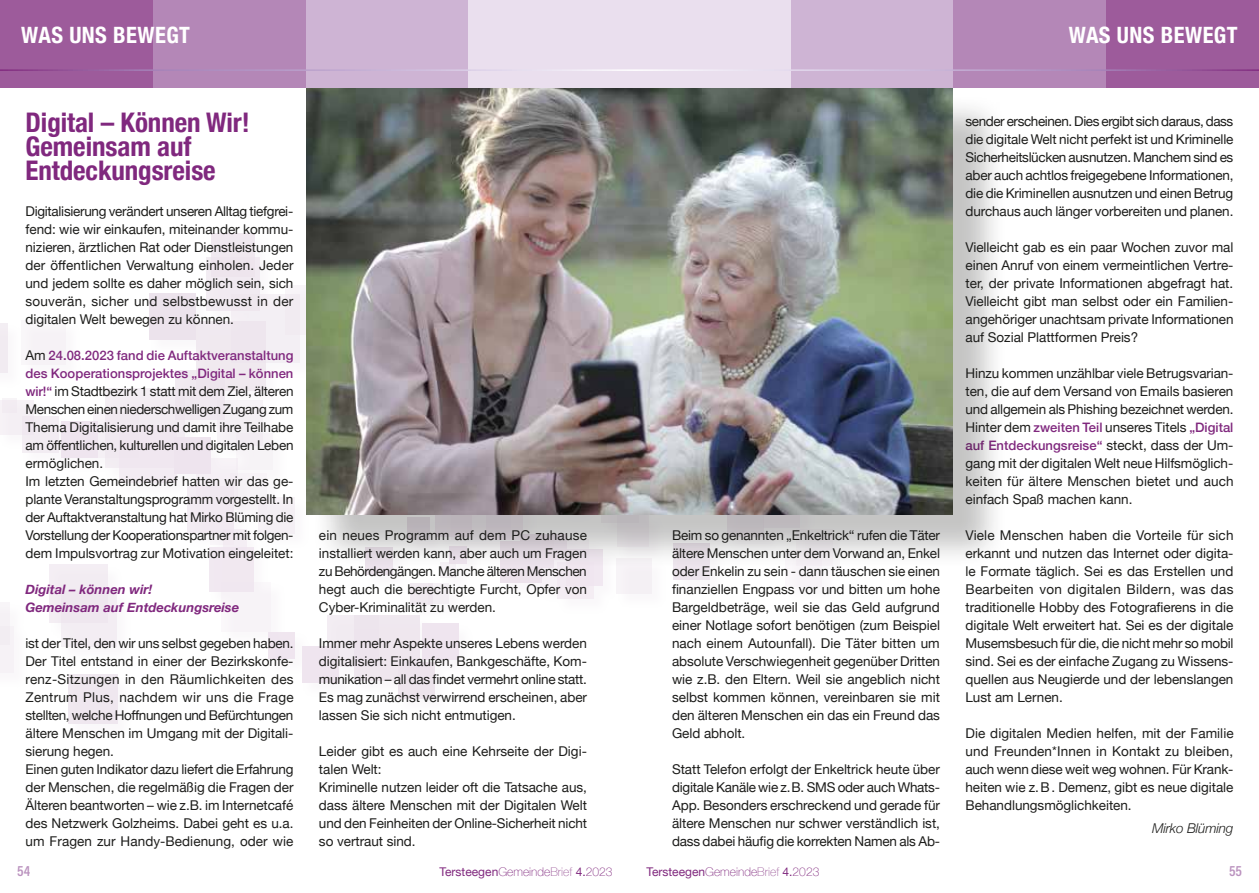
<style>
.page{position:relative;width:1259px;height:893px;background:#fff}
.page>*{position:absolute;margin:0;border:0;box-sizing:border-box;transform-origin:0 0}
.t1{font:700 condensed 27px/24px "Helvetica Neue";letter-spacing:-.005em;color:#80287e}
.t2{font:700 condensed 22.5px "Helvetica Neue";letter-spacing:.02em;color:#fff}
.t3{font:15px "Acumin Variable Concept";color:#bb93bf}
.t4{font:13.5px/18px "Helvetica Neue";letter-spacing:-.005em;color:#1d1d1b;text-align:justify}
.t5{font:italic 300 13.5px "Helvetica Neue";letter-spacing:-.01em;color:#1d1d1b}
.t6{font:500 13.05px/18px "Helvetica Neue";color:#80287e}
.t7{font:italic 700 13.05px/18px "Helvetica Neue";color:#80287e}
.t8{font:12px "Helvetica Neue";color:#80287e}
.s1{font-weight:400;font-size:13.5px;color:#1d1d1b}
.s2{font-weight:500;font-size:13.05px;color:#80287e}
.s3{font-weight:100}
.s4{font-weight:100;color:#9d5b9b}
</style>
<div class="page">
<div style="left:952px;top:0;width:154px;height:88px;background:#b487b7"></div>
<div style="left:1106px;top:0;width:153px;height:88px;background:#9d5b9b"></div>
<div style="left:791px;top:0;width:161px;height:88px;background:#ceb4d4"></div>
<div style="left:629px;top:0;width:162px;height:88px;background:#eadfee"></div>
<div style="left:153px;top:0;width:153px;height:88px;background:#b487b7"></div>
<div style="left:0;top:0;width:153px;height:88px;background:#9d5b9b"></div>
<div style="left:306px;top:0;width:162px;height:88px;background:#ceb4d4"></div>
<div style="left:468px;top:0;width:161px;height:88px;background:#eadfee"></div>
<hr style="left:0;top:69px;width:1259px;height:2px;background:#fff">
<img style="left:0;top:257px;width:822px;height:442px">
<div style="left:0;top:323px;width:8px;height:50px;background:#f1ebf1"></div>
<div style="left:21px;top:321px;width:45px;height:44px;background:#f6f2f6"></div>
<div style="left:149px;top:294px;width:47px;height:46px;background:#ece3ec"></div>
<div style="left:175px;top:370px;width:50px;height:50px;background:#f0e9f0"></div>
<div style="left:217px;top:400px;width:46px;height:45px;background:#f4f0f4"></div>
<div style="left:236px;top:433px;width:37px;height:37px;background:#f6f3f6"></div>
<div style="left:230px;top:473px;width:36px;height:36px;background:#f6f2f6"></div>
<div style="left:258px;top:497px;width:37px;height:36px;background:#f4eff4"></div>
<div style="left:616px;top:558px;width:35px;height:35px;background:#f4f0f4"></div>
<div style="left:673px;top:544px;width:36px;height:36px;background:#ede5ed"></div>
<div style="left:785px;top:550px;width:36px;height:36px;background:#f7f3f7"></div>
<div style="left:285px;top:285px;width:49px;height:50px;background:#f5f1f5"></div>
<div style="left:231px;top:294px;width:69px;height:69px;background:#f3eff4"></div>
<div style="left:206px;top:257px;width:53px;height:53px;background:#f1eaf1"></div>
<div style="left:211px;top:233px;width:44px;height:44px;background:#f0e8ef"></div>
<div style="left:197px;top:321px;width:69px;height:69px;background:#f0e9ef"></div>
<div style="left:366px;top:547px;width:27px;height:27px;background:#ece3ec"></div>
<div style="left:410px;top:583px;width:22px;height:22px;background:#f1eaf0"></div>
<div style="left:428px;top:583px;width:21px;height:20px;background:#f3eef3"></div>
<div style="left:440px;top:562px;width:16px;height:15px;background:#f6f2f6"></div>
<div style="left:0;top:602px;width:10px;height:43px;background:#f5f1f5"></div>
<div style="left:0;top:626px;width:14px;height:46px;background:#f6f2f6"></div>
<div style="left:50px;top:565px;width:58px;height:58px;background:#f2ecf2"></div>
<div style="left:61px;top:591px;width:56px;height:56px;background:#f3edf3"></div>
<div style="left:68px;top:674px;width:50px;height:50px;background:#efe7ef"></div>
<div style="left:312px;top:94px;width:695px;height:475px;background:#1d1d1b;opacity:.26"></div>
<img style="left:306px;top:88px;width:646px;height:426px">
<h2 class="t2" style="left:21px;top:16px;width:170px">WAS UNS BEWEGT</h2>
<h2 class="t2" style="left:1069px;top:16px;width:170px">WAS UNS BEWEGT</h2>
<h1 class="t1" style="left:26px;top:109px;width:226px">Digital – Können Wir!<br>Gemeinsam auf<br>Entdeckungsreise</h1>
<p class="t4" style="left:26px;top:203px;width:269px">Digitalisierung verändert unseren Alltag tiefgrei&shy;fend: wie wir einkaufen, miteinander kommu&shy;nizieren, ärztlichen Rat oder Dienstleistungen der öffentlichen Verwaltung einholen. Jeder und jedem sollte es daher möglich sein, sich souverän, sicher und selbstbewusst in der digitalen Welt bewegen zu können.</p>
<p class="t6" style="left:26px;top:345px;width:269px"><span class="s1">Am</span> 24.08.2023 fand die Auftaktveranstaltung des Kooperationsprojektes „Digital – können</p>
<p class="t4" style="left:26px;top:383px;width:269px;text-align:left"><span class="s2">wir!“</span> im Stadtbezirk 1 statt mit dem Ziel, älteren Menschen einen niederschwelligen Zugang zum Thema Digitalisierung und damit ihre Teilhabe am öffentlichen, kulturellen und digitalen Leben ermöglichen.<br>Im letzten Gemeindebrief hatten wir das ge&shy;plante Veranstaltungsprogramm vorgestellt. In der Auftaktveranstaltung hat Mirko Blüming die Vorstellung der Kooperationspartner mit folgen&shy;dem Impulsvortrag zur Motivation eingeleitet:</p>
<p class="t7" style="left:26px;top:581px;width:215px">Digital – können wir!<br>Gemeinsam auf Entdeckungsreise</p>
<p class="t4" style="left:26px;top:635px;width:270px;text-align:left">ist der Titel, den wir uns selbst gegeben haben.<br>Der Titel entstand in einer der Bezirkskonfe&shy;renz-Sitzungen in den Räumlichkeiten des Zentrum Plus, nachdem wir uns die Frage stellten, welche Hoffnungen und Befürchtungen ältere Menschen im Umgang mit der Digitali&shy;sierung hegen.<br>Einen guten Indikator dazu liefert die Erfahrung der Menschen, die regelmäßig die Fragen der Älteren beantworten – wie z.B. im Internetcafé des Netzwerk Golzheims. Dabei geht es u.a. um Fragen zur Handy-Bedienung, oder wie</p>
<p class="t4" style="left:319px;top:527px;width:269px">ein neues Programm auf dem PC zuhause installiert werden kann, aber auch um Fragen zu Behördengängen. Manche älteren Menschen hegt auch die berechtigte Furcht, Opfer von Cyber-Kriminalität zu werden.</p>
<p class="t4" style="left:319px;top:635px;width:269px">Immer mehr Aspekte unseres Lebens werden digitalisiert: Einkaufen, Bankgeschäfte, Kom&shy;munikation – all das findet vermehrt online statt.<br>Es mag zunächst verwirrend erscheinen, aber lassen Sie sich nicht entmutigen.</p>
<p class="t4" style="left:319px;top:743px;width:270px;text-align:left">Leider gibt es auch eine Kehrseite der Digi&shy;talen Welt:<br>Kriminelle nutzen leider oft die Tatsache aus, dass ältere Menschen mit der Digitalen Welt und den Feinheiten der Online-Sicherheit nicht so vertraut sind.</p>
<p class="t4" style="left:672px;top:527px;width:270px">Beim so genannten „Enkeltrick“ rufen die Täter ältere Menschen unter dem Vorwand an, Enkel oder Enkelin zu sein - dann täuschen sie einen finanziellen Engpass vor und bitten um hohe Bargeldbeträge, weil sie das Geld aufgrund einer Notlage sofort benötigen (zum Beispiel nach einem Autounfall). Die Täter bitten um absolute Verschwiegenheit gegenüber Dritten wie z.B. den Eltern. Weil sie angeblich nicht selbst kommen können, vereinbaren sie mit den älteren Menschen ein das ein Freund das Geld abholt.</p>
<p class="t4" style="left:672px;top:761px;width:270px">Statt Telefon erfolgt der Enkeltrick heute über digitale Kanäle wie z.B. SMS oder auch Whats-App. Besonders erschreckend und gerade für ältere Menschen nur schwer verständlich ist, dass dabei häufig die korrekten Namen als Ab-</p>
<p class="t3" style="left:17px;top:860px;width:15px">54</p>
<p class="t8" style="left:440px;top:863px;width:174px">Tersteegen<span class="s3">Gemeinde</span><span class="s4">Brief</span> 4.<span class="s3">2023</span></p>
<p class="t8" style="left:646px;top:863px;width:174px">Tersteegen<span class="s3">Gemeinde</span><span class="s4">Brief</span> 4.<span class="s3">2023</span></p>
<p class="t4" style="left:965px;top:113px;width:269px">sender erscheinen. Dies ergibt sich daraus, dass die digitale Welt nicht perfekt ist und Kriminelle Sicherheitslücken ausnutzen. Manchem sind es aber auch achtlos freigegebene Informationen, die die Kriminellen ausnutzen und einen Betrug durchaus auch länger vorbereiten und planen.</p>
<p class="t4" style="left:965px;top:239px;width:270px">Vielleicht gab es ein paar Wochen zuvor mal einen Anruf von einem vermeintlichen Vertre&shy;ter, der private Informationen abgefragt hat.<br>Vielleicht gibt man selbst oder ein Familien&shy;angehöriger unachtsam private Informationen auf Sozial Plattformen Preis?</p>
<p class="t4" style="left:965px;top:365px;width:269px">Hinzu kommen unzählbar viele Betrugsvarian&shy;ten, die auf dem Versand von Emails basieren und allgemein als Phishing bezeichnet werden.<br>Hinter dem <span class="s2">zweiten Teil</span> unseres Titels <span class="s2">„Digital</span></p>
<p class="t6" style="left:965px;top:435px;width:269px">auf Entdeckungsreise“ <span class="s1">steckt, dass der Um-</span></p>
<p class="t4" style="left:965px;top:455px;width:269px">gang mit der digitalen Welt neue Hilfsmöglich&shy;keiten für ältere Menschen bietet und auch einfach Spaß machen kann.</p>
<p class="t4" style="left:965px;top:527px;width:270px">Viele Menschen haben die Vorteile für sich erkannt und nutzen das Internet oder digita&shy;le Formate täglich. Sei es das Erstellen und Bearbeiten von digitalen Bildern, was das traditionelle Hobby des Fotografierens in die digitale Welt erweitert hat. Sei es der digitale Musemsbesuch für die, die nicht mehr so mobil sind. Sei es der einfache Zugang zu Wissens&shy;quellen aus Neugierde und der lebenslangen Lust am Lernen.</p>
<p class="t4" style="left:965px;top:725px;width:270px">Die digitalen Medien helfen, mit der Familie und Freunden*Innen in Kontakt zu bleiben, auch wenn diese weit weg wohnen. Für Krank&shy;heiten wie z.B. Demenz, gibt es neue digitale Behandlungsmöglichkeiten.</p>
<p class="t5" style="left:1152px;top:817px;width:83px">Mirko Blüming</p>
<p class="t3" style="left:1229px;top:860px;width:15px">55</p>
</div>
